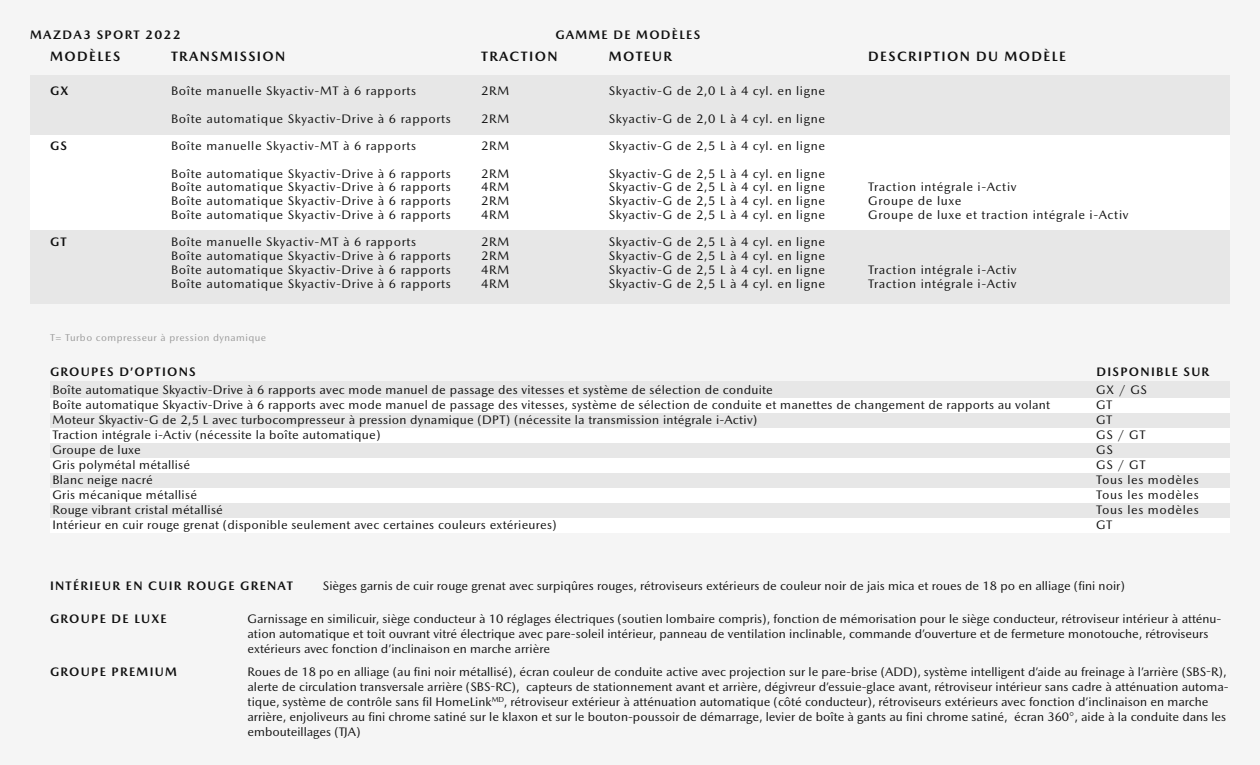
<style>
.page{position:relative;width:1260px;height:765px;background:#f5f5f5}
.page>*{position:absolute;margin:0;border:0;box-sizing:border-box;transform-origin:0 0}
.t1{font:700 13.75px "Mazda Type";letter-spacing:.1em;color:#101010}
.t2{font:12.5px/15px "Mazda Type";color:#101010}
.t3{font:12.5px/13.8px "Mazda Type";letter-spacing:.02em;color:#101010;text-align:justify}
.t4{font:12.5px/13.8px "Mazda Type";letter-spacing:.05em;color:#101010}
.t5{font:700 12.5px "Mazda Type";letter-spacing:.1em;color:#101010}
.t6{font:10px "Mazda Type";letter-spacing:.05em;color:#999}
</style>
<div class="page">
<div style="left:30px;top:75px;width:1200px;height:60px;background:#e7e7e7"></div>
<div style="left:30px;top:230px;width:1200px;height:74px;background:#e7e7e7"></div>
<div style="left:30px;top:135px;width:1200px;height:95px;background:#fff"></div>
<div style="left:50px;top:428px;width:1180px;height:15px;background:#fff"></div>
<div style="left:50px;top:443px;width:1180px;height:15px;background:#e7e7e7"></div>
<div style="left:50px;top:381px;width:1180px;height:17px;background:#e7e7e7"></div>
<div style="left:50px;top:413px;width:1180px;height:15px;background:#e7e7e7"></div>
<div style="left:50px;top:473px;width:1180px;height:15px;background:#e7e7e7"></div>
<div style="left:50px;top:503px;width:1180px;height:15px;background:#e7e7e7"></div>
<div style="left:50px;top:398px;width:1180px;height:15px;background:#fff"></div>
<div style="left:50px;top:458px;width:1180px;height:15px;background:#fff"></div>
<div style="left:50px;top:488px;width:1180px;height:15px;background:#fff"></div>
<div style="left:50px;top:518px;width:1180px;height:15px;background:#fff"></div>
<p class="t5" style="left:30px;top:27px;width:152px">MAZDA3 SPORT 2022</p>
<p class="t1" style="left:50px;top:48px;width:72px">MODÈLES</p>
<p class="t5" style="left:50px;top:83px;width:20px">GX</p>
<p class="t5" style="left:50px;top:138px;width:18px">GS</p>
<p class="t5" style="left:50px;top:234px;width:18px">GT</p>
<p class="t1" style="left:171px;top:48px;width:116px">TRANSMISSION</p>
<p class="t4" style="left:171px;top:84px;width:247px">Boîte manuelle Skyactiv-MT à 6 rapports</p>
<p class="t4" style="left:171px;top:111px;width:281px">Boîte automatique Skyactiv-Drive à 6 rapports</p>
<p class="t4" style="left:171px;top:139px;width:247px">Boîte manuelle Skyactiv-MT à 6 rapports</p>
<p class="t3" style="left:171px;top:166px;width:281px">Boîte automatique Skyactiv-Drive à 6 rapports Boîte automatique Skyactiv-Drive à 6 rapports Boîte automatique Skyactiv-Drive à 6 rapports Boîte automatique Skyactiv-Drive à 6 rapports</p>
<p class="t4" style="left:171px;top:235px;width:247px">Boîte manuelle Skyactiv-MT à 6 rapports</p>
<p class="t4" style="left:171px;top:249px;width:281px">Boîte automatique Skyactiv-Drive à 6 rapports</p>
<p class="t4" style="left:171px;top:263px;width:281px">Boîte automatique Skyactiv-Drive à 6 rapports</p>
<p class="t4" style="left:171px;top:276px;width:281px">Boîte automatique Skyactiv-Drive à 6 rapports</p>
<p class="t6" style="left:50px;top:332px;width:218px">T= Turbo compresseur à pression dynamique</p>
<p class="t5" style="left:555px;top:27px;width:146px">GAMME DE MODÈLES</p>
<p class="t1" style="left:481px;top:48px;width:78px">TRACTION</p>
<p class="t3" style="left:481px;top:84px;width:29px">2RM</p>
<p class="t3" style="left:481px;top:111px;width:29px">2RM</p>
<p class="t3" style="left:481px;top:139px;width:29px">2RM</p>
<p class="t3" style="left:481px;top:166px;width:29px">2RM</p>
<p class="t3" style="left:481px;top:180px;width:29px">4RM</p>
<p class="t3" style="left:481px;top:194px;width:29px">2RM</p>
<p class="t3" style="left:481px;top:208px;width:29px">4RM</p>
<p class="t3" style="left:481px;top:235px;width:29px">2RM</p>
<p class="t3" style="left:481px;top:249px;width:29px">2RM</p>
<p class="t3" style="left:481px;top:263px;width:29px">4RM</p>
<p class="t3" style="left:481px;top:276px;width:29px">4RM</p>
<p class="t1" style="left:609px;top:48px;width:65px">MOTEUR</p>
<p class="t4" style="left:609px;top:84px;width:218px">Skyactiv-G de 2,0 L à 4 cyl. en ligne</p>
<p class="t4" style="left:609px;top:111px;width:218px">Skyactiv-G de 2,0 L à 4 cyl. en ligne</p>
<p class="t4" style="left:609px;top:139px;width:218px">Skyactiv-G de 2,5 L à 4 cyl. en ligne</p>
<p class="t4" style="left:609px;top:166px;width:218px">Skyactiv-G de 2,5 L à 4 cyl. en ligne</p>
<p class="t4" style="left:609px;top:180px;width:218px">Skyactiv-G de 2,5 L à 4 cyl. en ligne</p>
<p class="t4" style="left:609px;top:194px;width:218px">Skyactiv-G de 2,5 L à 4 cyl. en ligne</p>
<p class="t4" style="left:609px;top:208px;width:218px">Skyactiv-G de 2,5 L à 4 cyl. en ligne</p>
<p class="t4" style="left:609px;top:235px;width:218px">Skyactiv-G de 2,5 L à 4 cyl. en ligne<br>Skyactiv-G de 2,5 L à 4 cyl. en ligne</p>
<p class="t4" style="left:609px;top:263px;width:218px">Skyactiv-G de 2,5 L à 4 cyl. en ligne</p>
<p class="t4" style="left:609px;top:276px;width:218px">Skyactiv-G de 2,5 L à 4 cyl. en ligne</p>
<p class="t1" style="left:868px;top:48px;width:199px">DESCRIPTION DU MODÈLE</p>
<p class="t4" style="left:868px;top:180px;width:150px">Traction intégrale i-Activ</p>
<p class="t4" style="left:868px;top:194px;width:95px">Groupe de luxe</p>
<p class="t4" style="left:868px;top:208px;width:262px">Groupe de luxe et traction intégrale i-Activ</p>
<p class="t4" style="left:868px;top:263px;width:150px">Traction intégrale i-Activ</p>
<p class="t4" style="left:868px;top:276px;width:150px">Traction intégrale i-Activ</p>
<p class="t5" style="left:50px;top:364px;width:147px">GROUPES D’OPTIONS</p>
<p class="t5" style="left:1097px;top:364px;width:114px">DISPONIBLE SUR</p>
<p class="t3" style="left:52px;top:383px;width:722px">Boîte automatique Skyactiv-Drive à 6 rapports avec mode manuel de passage des vitesses et système de sélection de conduite</p>
<p class="t3" style="left:52px;top:398px;width:999px">Boîte automatique Skyactiv-Drive à 6 rapports avec mode manuel de passage des vitesses, système de sélection de conduite et manettes de changement de rapports au volant</p>
<p class="t3" style="left:52px;top:413px;width:706px">Moteur Skyactiv-G de 2,5 L avec turbocompresseur à pression dynamique (DPT) (nécessite la transmission intégrale i-Activ)</p>
<p class="t3" style="left:52px;top:428px;width:330px">Traction intégrale i-Activ (nécessite la boîte automatique)</p>
<p class="t3" style="left:52px;top:443px;width:90px">Groupe de luxe</p>
<p class="t3" style="left:52px;top:458px;width:139px">Gris polymétal métallisé</p>
<p class="t3" style="left:52px;top:473px;width:102px">Blanc neige nacré</p>
<p class="t3" style="left:52px;top:488px;width:146px">Gris mécanique métallisé</p>
<p class="t3" style="left:52px;top:503px;width:172px">Rouge vibrant cristal métallisé</p>
<p class="t3" style="left:52px;top:518px;width:506px">Intérieur en cuir rouge grenat (disponible seulement avec certaines couleurs extérieures)</p>
<p class="t3" style="left:1096px;top:383px;width:52px">GX / GS</p>
<p class="t3" style="left:1096px;top:398px;width:18px">GT</p>
<p class="t3" style="left:1096px;top:413px;width:18px">GT</p>
<p class="t3" style="left:1096px;top:428px;width:51px">GS / GT</p>
<p class="t3" style="left:1096px;top:443px;width:18px">GS</p>
<p class="t3" style="left:1096px;top:458px;width:51px">GS / GT</p>
<p class="t4" style="left:1096px;top:473px;width:104px">Tous les modèles</p>
<p class="t4" style="left:1096px;top:488px;width:104px">Tous les modèles</p>
<p class="t4" style="left:1096px;top:503px;width:104px">Tous les modèles</p>
<p class="t3" style="left:1096px;top:518px;width:18px">GT</p>
<p class="t5" style="left:50px;top:578px;width:245px">INTÉRIEUR EN CUIR ROUGE GRENAT</p>
<p class="t2" style="left:323px;top:578px;width:804px">Sièges garnis de cuir rouge grenat avec surpiqûres rouges, rétroviseurs extérieurs de couleur noir de jais mica et roues de 18 po en alliage (fini noir)</p>
<p class="t5" style="left:50px;top:611px;width:118px">GROUPE DE LUXE</p>
<p class="t5" style="left:50px;top:664px;width:128px">GROUPE PREMIUM</p>
<p class="t2" style="left:248px;top:611px;width:976px">Garnissage en similicuir, siège conducteur à 10 réglages électriques (soutien lombaire compris), fonction de mémorisation pour le siège conducteur, rétroviseur intérieur à atténu&shy;ation automatique et toit ouvrant vitré électrique avec pare-soleil intérieur, panneau de ventilation inclinable, commande d’ouverture et de fermeture monotouche, rétroviseurs extérieurs avec fonction d’inclinaison en marche arrière</p>
<p class="t2" style="left:248px;top:664px;width:983px">Roues de 18 po en alliage (au fini noir métallisé), écran couleur de conduite active avec projection sur le pare-brise (ADD), système intelligent d’aide au freinage à l’arrière (SBS-R), alerte de circulation transversale arrière (SBS-RC), capteurs de stationnement avant et arrière, dégivreur d’essuie-glace avant, rétroviseur intérieur sans cadre à atténuation automa&shy;tique, système de contrôle sans fil HomeLink<sup>MD</sup>, rétroviseur extérieur à atténuation automatique (côté conducteur), rétroviseurs extérieurs avec fonction d’inclinaison en marche arrière, enjoliveurs au fini chrome satiné sur le klaxon et sur le bouton-poussoir de démarrage, levier de boîte à gants au fini chrome satiné, écran 360°, aide à la conduite dans les embouteillages (TJA)</p>
</div>
